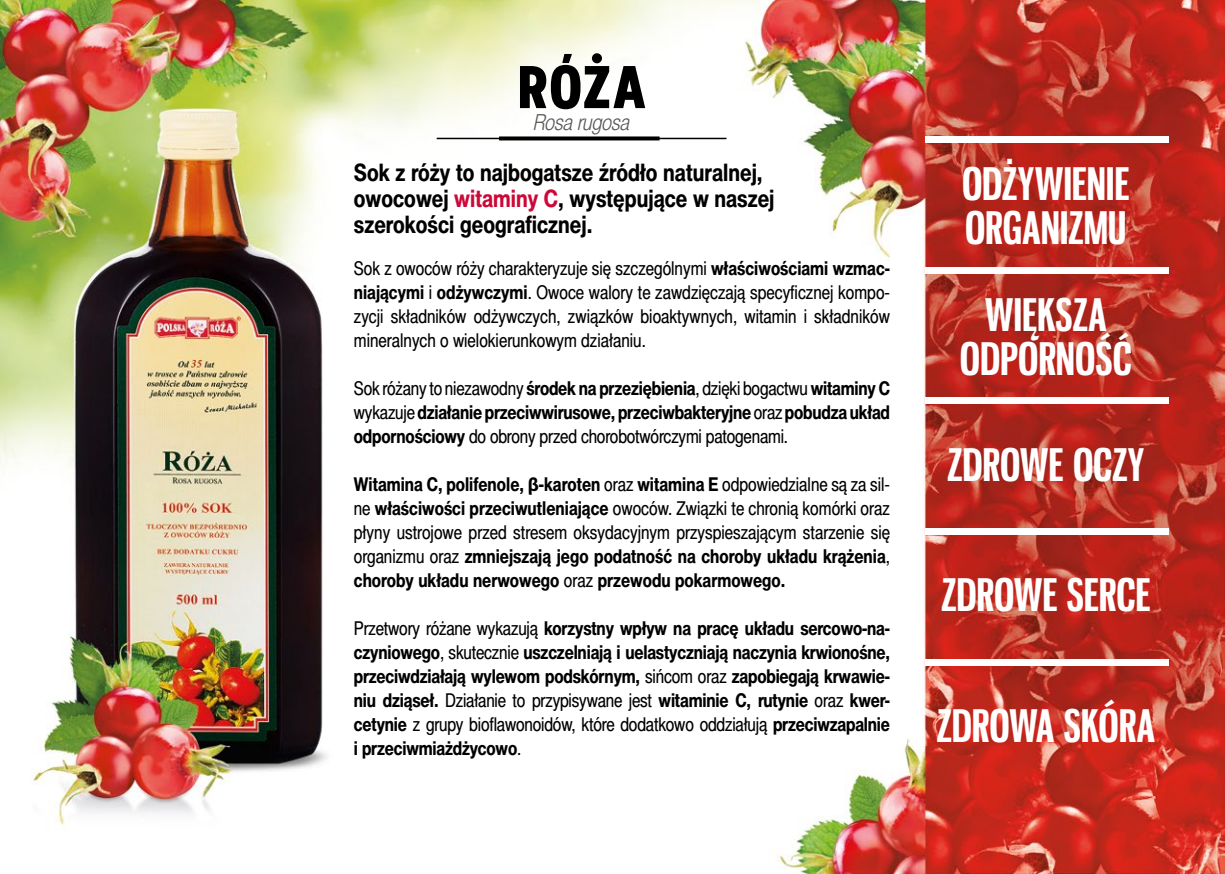
<style>
.page{position:relative;width:1225px;height:874px;background:#fff}
.page>*{position:absolute;margin:0;border:0;box-sizing:border-box;transform-origin:0 0}
.t1{font:700 60px "Artegra Sans Condensed";color:#000}
.t2{font:700 44px/44px "Gnuolane Rg";letter-spacing:-.005em;color:#fff;text-align:center}
.t3{font:700 24px/26px "Switzer Cnd EFN";color:#000}
.t4{font:italic 22px "Switzer Cnd EFN Light";color:#575756}
.t5{font:700 19px/24px "Switzer Cnd EFN";letter-spacing:-.01em;color:#000;text-align:justify}
.t6{font:19px/24px "Switzer Cnd EFN";color:#000;text-align:justify}
.s1{color:#cc0839}
.s2{font-weight:700}
.s3{font-weight:400}
.s4{font-family:"Myriad Pro"}
</style>
<div class="page">
<img style="left:0;top:0;width:1225px;height:873px">
<hr style="left:437px;top:138px;width:289px;height:1px;background:#000">
<svg style="left:499px;top:136px;width:160px;height:4px"></svg>
<div style="left:925px;top:136px;width:243px;height:7px;background:#fff"></div>
<div style="left:925px;top:267px;width:243px;height:6px;background:#fff"></div>
<div style="left:925px;top:397px;width:243px;height:7px;background:#fff"></div>
<div style="left:925px;top:528px;width:243px;height:6px;background:#fff"></div>
<div style="left:925px;top:658px;width:243px;height:7px;background:#fff"></div>
<h1 class="t1" style="left:517px;top:43px;width:131px">Róża</h1>
<p class="t4" style="left:533px;top:109px;width:98px">Rosa rugosa</p>
<p class="t3" style="left:354px;top:160px;width:422px">Sok z róży to najbogatsze źródło naturalnej, owocowej <span class="s1">witaminy C</span>, występujące w naszej szerokości geograficznej.</p>
<p class="t6" style="left:354px;top:256px;width:538px">Sok z owoców róży charakteryzuje się szczególnymi <span class="s2">właściwościami wzmac&shy;niającymi</span> i <span class="s2">odżywczymi</span>. Owoce walory te zawdzięczają specyficznej kompo&shy;zycji składników odżywczych, związków bioaktywnych, witamin i składników mineralnych o wielokierunkowym działaniu.</p>
<p class="t5" style="left:354px;top:376px;width:538px"><span class="s3">Sok różany to niezawodny</span> środek na przeziębienia<span class="s3">, dzięki bogactwu</span> witaminy C <span class="s3">wykazuje</span> działanie przeciwwirusowe, przeciwbakteryjne <span class="s3">oraz</span> pobudza układ odpornościowy <span class="s3">do obrony przed chorobotwórczymi patogenami.</span></p>
<p class="t5" style="left:354px;top:472px;width:538px">Witamina C, polifenole, <span class="s4">β</span>-karoten <span class="s3">oraz</span> witamina E <span class="s3">odpowiedzialne są za sil&shy;ne</span> właściwości przeciwutleniające <span class="s3">owoców. Związki te chronią komórki oraz płyny ustrojowe przed stresem oksydacyjnym przyspieszającym starzenie się organizmu oraz</span> zmniejszają jego podatność na choroby układu krążenia<span class="s3">, </span>choroby układu nerwowego <span class="s3">oraz</span> przewodu pokarmowego.</p>
<p class="t5" style="left:354px;top:616px;width:538px"><span class="s3">Przetwory różane wykazują</span> korzystny wpływ na pracę układu sercowo-na&shy;czyniowego<span class="s3">, skutecznie</span> uszczelniają i uelastyczniają naczynia krwionośne, przeciwdziałają wylewom podskórnym, <span class="s3">sińcom oraz</span> zapobiegają krwawie&shy;niu dziąseł. <span class="s3">Działanie to przypisywane jest</span> witaminie C, rutynie <span class="s3">oraz</span> kwer&shy;cetynie <span class="s3">z grupy bioflawonoidów, które dodatkowo oddziałują</span> przeciwzapalnie i przeciwmiażdżycowo<span class="s3">.</span></p>
<h2 class="t2" style="left:962px;top:161px;width:169px;text-align:left">ODŻYWIENIE<br>ORGANIZMU</h2>
<h2 class="t2" style="left:960px;top:292px;width:173px">WIĘKSZA<br>ODPORNOŚĆ</h2>
<h2 class="t2" style="left:947px;top:441px;width:198px">ZDROWE OCZY</h2>
<h2 class="t2" style="left:941px;top:572px;width:211px">ZDROWE SERCE</h2>
<h2 class="t2" style="left:936px;top:702px;width:220px">ZDROWA SKÓRA</h2>
</div>
